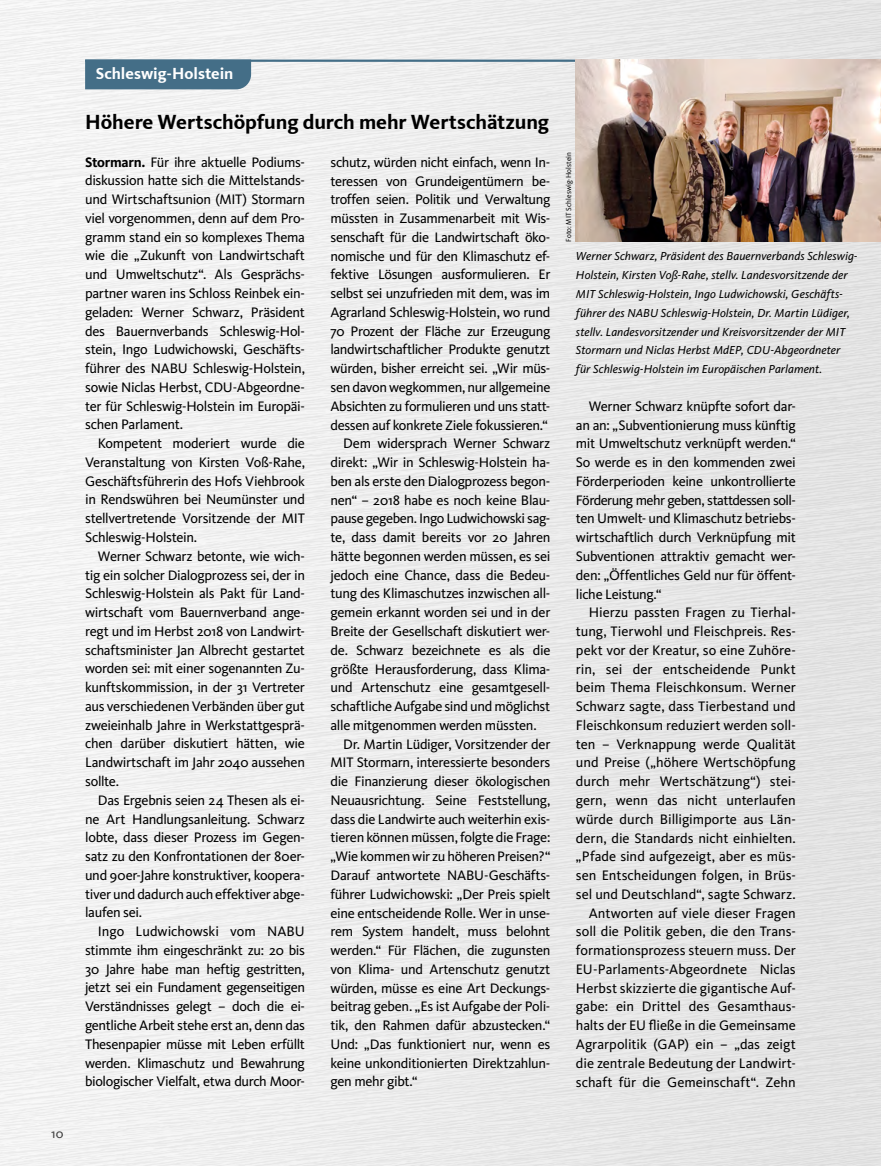
<style>
.page{position:relative;width:881px;height:1166px;background:#fff}
.page>*{position:absolute;margin:0;border:0;box-sizing:border-box;transform-origin:0 0}
.t1{font:700 21px "CDU Kievit Tab";letter-spacing:-.005em;color:#000}
.t2{font:700 16.5px "CDU Kievit Tab";letter-spacing:-.005em;color:#fff}
.t3{font:14.25px/18.8px "CDU Kievit";letter-spacing:-.02em;color:#000;text-align:justify}
.t4{font:13.5px "CDU Kievit";color:#000}
.t5{font:italic 12px/18.8px "CDU Kievit";letter-spacing:.005em;color:#000}
.t6{font:7.5px "CDU Kievit Tab";letter-spacing:.015em;color:#000;scale:.95 1}
.s1{font-weight:700}
</style>
<div class="page">
<div style="left:85px;top:62px;width:166px;height:27px;background:#446e87"></div>
<hr style="left:85px;top:60px;width:710px;height:2px;background:#446e87">
<img style="left:575px;top:60px;width:305px;height:182px">
<p class="t4" style="left:51px;top:1125px;width:14px">10</p>
<p class="t2" style="left:96px;top:63px;width:139px">Schleswig-Holstein</p>
<h1 class="t1" style="left:85px;top:110px;width:465px">Höhere Wertschöpfung durch mehr Wertschätzung</h1>
<p class="t3" style="left:85px;top:153px;width:221px"><span class="s1">Stormarn.</span> Für ihre aktuelle Podiums&shy;diskussion hatte sich die Mittelstands&shy;und Wirtschaftsunion (MIT) Stormarn viel vorgenommen, denn auf dem Pro&shy;gramm stand ein so komplexes Thema wie die „Zukunft von Landwirtschaft und Umweltschutz“. Als Gesprächs&shy;partner waren ins Schloss Reinbek ein&shy;geladen: Werner Schwarz, Präsident des Bauernverbands Schleswig-Hol&shy;stein, Ingo Ludwichowski, Geschäfts&shy;führer des NABU Schleswig-Holstein, sowie Niclas Herbst, CDU-Abgeordne&shy;ter für Schleswig-Holstein im Europäi&shy;schen Parlament.</p>
<p class="t3" style="left:85px;top:434px;width:221px;text-indent:13px">Kompetent moderiert wurde die Veranstaltung von Kirsten Voß-Rahe, Geschäftsführerin des Hofs Viehbrook in Rendswühren bei Neumünster und stellvertretende Vorsitzende der MIT Schleswig-Holstein.</p>
<p class="t3" style="left:85px;top:546px;width:221px;text-indent:13px">Werner Schwarz betonte, wie wich&shy;tig ein solcher Dialogprozess sei, der in Schleswig-Holstein als Pakt für Land&shy;wirtschaft vom Bauernverband ange&shy;regt und im Herbst 2018 von Landwirt&shy;schaftsminister Jan Albrecht gestartet worden sei: mit einer sogenannten Zu&shy;kunftskommission, in der 31 Vertreter aus verschiedenen Verbänden über gut zweieinhalb Jahre in Werkstattgesprä&shy;chen darüber diskutiert hätten, wie Landwirtschaft im Jahr 2040 aussehen sollte.</p>
<p class="t3" style="left:85px;top:790px;width:221px;text-indent:13px">Das Ergebnis seien 24 Thesen als ei&shy;ne Art Handlungsanleitung. Schwarz lobte, dass dieser Prozess im Gegen&shy;satz zu den Konfrontationen der 80er&shy;und 90er-Jahre konstruktiver, koopera&shy;tiver und dadurch auch effektiver abge&shy;laufen sei.</p>
<p class="t3" style="left:85px;top:921px;width:221px;text-indent:13px">Ingo Ludwichowski vom NABU stimmte ihm eingeschränkt zu: 20 bis 30 Jahre habe man heftig gestritten, jetzt sei ein Fundament gegenseitigen Verständnisses gelegt – doch die ei&shy;gentliche Arbeit stehe erst an, denn das Thesenpapier müsse mit Leben erfüllt werden. Klimaschutz und Bewahrung biologischer Vielfalt, etwa durch Moor-</p>
<p class="t3" style="left:330px;top:153px;width:221px">schutz, würden nicht einfach, wenn In-</p>
<p class="t3" style="left:330px;top:171px;width:221px">teressen von Grundeigentümern be-</p>
<p class="t3" style="left:330px;top:190px;width:221px">troffen seien. Politik und Verwaltung</p>
<p class="t3" style="left:330px;top:209px;width:221px">müssten in Zusammenarbeit mit Wis-</p>
<p class="t3" style="left:330px;top:228px;width:221px">senschaft für die Landwirtschaft öko-</p>
<p class="t3" style="left:330px;top:246px;width:221px">nomische und für den Klimaschutz ef-</p>
<p class="t3" style="left:330px;top:265px;width:221px">fektive Lösungen ausformulieren. Er</p>
<p class="t3" style="left:330px;top:284px;width:221px">selbst sei unzufrieden mit dem, was im</p>
<p class="t3" style="left:330px;top:303px;width:221px">Agrarland Schleswig-Holstein, wo rund</p>
<p class="t3" style="left:330px;top:321px;width:221px">70 Prozent der Fläche zur Erzeugung</p>
<p class="t3" style="left:330px;top:340px;width:221px">landwirtschaftlicher Produkte genutzt</p>
<p class="t3" style="left:330px;top:359px;width:221px">würden, bisher erreicht sei. „Wir müs-</p>
<p class="t3" style="left:330px;top:378px;width:221px">sen davon wegkommen, nur allgemeine</p>
<p class="t3" style="left:330px;top:396px;width:221px">Absichten zu formulieren und uns statt-</p>
<p class="t3" style="left:330px;top:415px;width:219px">dessen auf konkrete Ziele fokussieren.“</p>
<p class="t3" style="left:343px;top:434px;width:208px">Dem widersprach Werner Schwarz</p>
<p class="t3" style="left:330px;top:453px;width:221px">direkt: „Wir in Schleswig-Holstein ha-</p>
<p class="t3" style="left:330px;top:471px;width:221px">ben als erste den Dialogprozess begon-</p>
<p class="t3" style="left:330px;top:490px;width:221px">nen“ – 2018 habe es noch keine Blau-</p>
<p class="t3" style="left:330px;top:509px;width:220px">pause gegeben. Ingo Ludwichowski sag-</p>
<p class="t3" style="left:330px;top:528px;width:221px">te, dass damit bereits vor 20 Jahren</p>
<p class="t3" style="left:330px;top:546px;width:221px">hätte begonnen werden müssen, es sei</p>
<p class="t3" style="left:330px;top:565px;width:221px">jedoch eine Chance, dass die Bedeu-</p>
<p class="t3" style="left:330px;top:584px;width:221px">tung des Klimaschutzes inzwischen all-</p>
<p class="t3" style="left:330px;top:603px;width:221px">gemein erkannt worden sei und in der</p>
<p class="t3" style="left:330px;top:621px;width:221px">Breite der Gesellschaft diskutiert wer-</p>
<p class="t3" style="left:330px;top:640px;width:221px">de. Schwarz bezeichnete es als die</p>
<p class="t3" style="left:330px;top:659px;width:221px">größte Herausforderung, dass Klima-</p>
<p class="t3" style="left:330px;top:678px;width:221px">und Artenschutz eine gesamtgesell-</p>
<p class="t3" style="left:330px;top:696px;width:221px">schaftliche Aufgabe sind und möglichst</p>
<p class="t3" style="left:330px;top:715px;width:207px">alle mitgenommen werden müssten.</p>
<p class="t3" style="left:343px;top:734px;width:208px">Dr. Martin Lüdiger, Vorsitzender der</p>
<p class="t3" style="left:330px;top:753px;width:221px">MIT Stormarn, interessierte besonders</p>
<p class="t3" style="left:330px;top:772px;width:221px">die Finanzierung dieser ökologischen</p>
<p class="t3" style="left:330px;top:790px;width:221px">Neuausrichtung. Seine Feststellung,</p>
<p class="t3" style="left:330px;top:809px;width:221px">dass die Landwirte auch weiterhin exis-</p>
<p class="t3" style="left:330px;top:828px;width:221px">tieren können müssen, folgte die Frage:</p>
<p class="t3" style="left:330px;top:847px;width:221px">„Wie kommen wir zu höheren Preisen?“</p>
<p class="t3" style="left:330px;top:865px;width:220px">Darauf antwortete NABU-Geschäfts-</p>
<p class="t3" style="left:330px;top:884px;width:221px">führer Ludwichowski: „Der Preis spielt</p>
<p class="t3" style="left:330px;top:903px;width:221px">eine entscheidende Rolle. Wer in unse-</p>
<p class="t3" style="left:330px;top:922px;width:221px">rem System handelt, muss belohnt</p>
<p class="t3" style="left:330px;top:940px;width:221px">werden.“ Für Flächen, die zugunsten</p>
<p class="t3" style="left:330px;top:959px;width:221px">von Klima- und Artenschutz genutzt</p>
<p class="t3" style="left:330px;top:978px;width:221px">würden, müsse es eine Art Deckungs-</p>
<p class="t3" style="left:330px;top:997px;width:221px">beitrag geben. „Es ist Aufgabe der Poli-</p>
<p class="t3" style="left:330px;top:1015px;width:221px">tik, den Rahmen dafür abzustecken.“</p>
<p class="t3" style="left:330px;top:1034px;width:221px">Und: „Das funktioniert nur, wenn es</p>
<p class="t3" style="left:330px;top:1053px;width:221px">keine unkonditionierten Direktzahlun-</p>
<p class="t3" style="left:330px;top:1072px;width:88px">gen mehr gibt.“</p>
<p class="t6" style="left:564px;top:242px;width:96px;rotate:-90deg">Foto: MIT Schleswig-Holstein</p>
<p class="t5" style="left:575px;top:247px;width:283px">Werner Schwarz, Präsident des Bauernverbands Schleswig-Holstein, Kirsten Voß-Rahe, stellv. Landesvorsitzende der MIT Schleswig-Holstein, Ingo Ludwichowski, Geschäfts&shy;führer des NABU Schleswig-Holstein, Dr. Martin Lüdiger, stellv. Landesvorsitzender und Kreisvorsitzender der MIT Stormarn und Niclas Herbst MdEP, CDU-Abgeordneter für Schleswig-Holstein im Europäischen Parlament.</p>
<p class="t3" style="left:575px;top:397px;width:221px;text-indent:13px">Werner Schwarz knüpfte sofort dar&shy;an an: „Subventionierung muss künftig mit Umweltschutz verknüpft werden.“ So werde es in den kommenden zwei Förderperioden keine unkontrollierte Förderung mehr geben, stattdessen soll&shy;ten Umwelt- und Klimaschutz betriebs&shy;wirtschaftlich durch Verknüpfung mit Subventionen attraktiv gemacht wer&shy;den: „Öffentliches Geld nur für öffent&shy;liche Leistung.“</p>
<p class="t3" style="left:575px;top:603px;width:221px;text-align:right">Hierzu passten Fragen zu Tierhal&shy;tung, Tierwohl und Fleischpreis. Res&shy;pekt vor der Kreatur, so eine Zuhöre&shy;rin, sei der entscheidende Punkt beim Thema Fleischkonsum. Werner Schwarz sagte, dass Tierbestand und Fleischkonsum reduziert werden soll&shy;ten – Verknappung werde Qualität und Preise („höhere Wertschöpfung durch mehr Wertschätzung“) stei&shy;gern, wenn das nicht unterlaufen würde durch Billigimporte aus Län&shy;dern, die Standards nicht einhielten. „Pfade sind aufgezeigt, aber es müs&shy;sen Entscheidungen folgen, in Brüs&shy;sel und Deutschland“, sagte Schwarz.<br>Antworten auf viele dieser Fragen soll die Politik geben, die den Trans&shy;formationsprozess steuern muss. Der EU-Parlaments-Abgeordnete Niclas Herbst skizzierte die gigantische Auf&shy;gabe: ein Drittel des Gesamthaus&shy;halts der EU fließe in die Gemeinsame Agrarpolitik (GAP) ein – „das zeigt die zentrale Bedeutung der Landwirt&shy;schaft für die Gemeinschaft“. Zehn</p>
</div>
